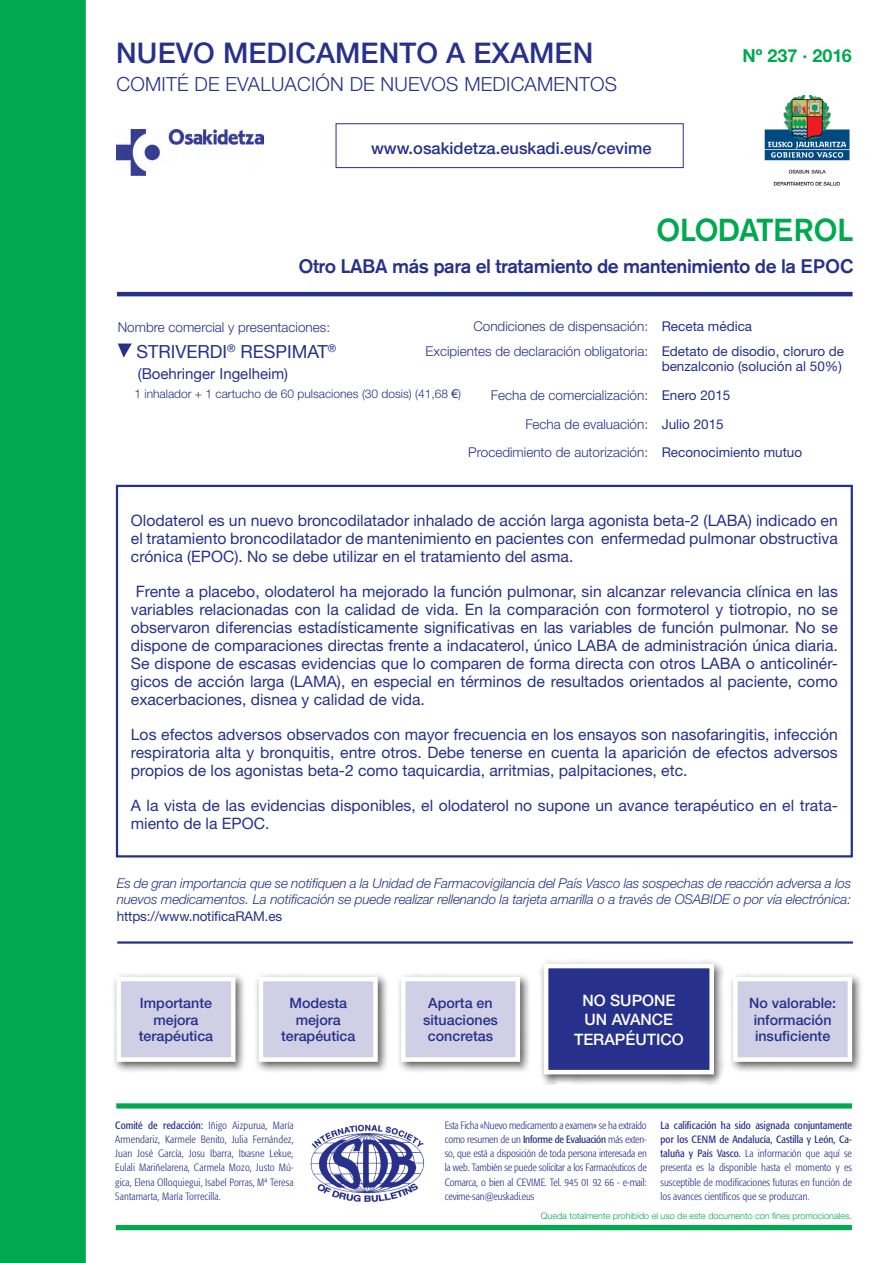
<style>
.page{position:relative;width:893px;height:1263px;background:#fff}
.page>*{position:absolute;margin:0;border:0;box-sizing:border-box;transform-origin:0 0}
.t1{font:500 31.5px "Akzidenz Grotesk BE";letter-spacing:-.02em;color:#00a94f}
.t2{font:500 28.5px "Helvetica Neue";letter-spacing:.005em;color:#27318b}
.t3{font:500 19.5px "Akzidenz Grotesk BE";letter-spacing:-.025em;color:#27318b}
.t4{font:300 19.5px "Helvetica Neue";letter-spacing:.01em;color:#27318b}
.t5{font:18px "Helvetica Neue";color:#27318b}
.t6{font:700 18px "Helvetica Neue";color:#00a94f}
.t7{font:500 16.5px "Helvetica Neue";color:#27318b}
.t8{font:15.75px/18px "Helvetica Neue";color:#27318b;text-align:justify}
.t9{font:500 15.75px/19.5px "Helvetica Neue";color:#fff;text-align:center}
.t10{font:15px "Helvetica Neue";color:#27318b}
.t11{font:500 14.25px/16.5px "Helvetica Neue";color:#27318b;text-align:center}
.t12{font:300 13.5px/25.7px "Helvetica Neue";color:#27318b}
.t13{font:italic 300 13.5px/16.5px "Helvetica Neue";letter-spacing:-.01em;color:#27318b}
.t14{font:13.5px "Helvetica Neue";color:#27318b}
.t15{font:300 12px "Helvetica Neue";color:#27318b}
.t16{font:300 condensed 10.5px/14.2px "Formata";color:#27318b;text-align:justify}
.t17{font:300 9px "Helvetica Neue";color:#00a94f}
.s1{font-weight:400}
.s2{font-family:"Arial";font-weight:400}
</style>
<div class="page">
<div style="left:0;top:0;width:86px;height:1263px;background:#00a94f"></div>
<img style="left:117px;top:130px;width:147px;height:45px">
<img style="left:764px;top:95px;width:86px;height:91px">
<hr style="left:117px;top:292px;width:736px;height:4px;background:#27318b">
<div style="left:116px;top:1225px;width:736px;height:5px;background:#00a94f"></div>
<div style="left:116px;top:1103px;width:736px;height:5px;background:#00a94f"></div>
<div style="left:336px;top:123px;width:348px;height:45px;background:#fff;border:1px solid #27318b"></div>
<img style="left:310px;top:1124px;width:114px;height:78px">
<hr style="left:117px;top:941px;width:736px;height:3px;background:#27318b">
<div style="left:111px;top:972px;width:136px;height:101px;background:#231f20;opacity:.75"></div>
<div style="left:119px;top:979px;width:114px;height:80px;background:#d0cfe6"></div>
<div style="left:116px;top:977px;width:120px;height:85px;border:4px solid #fff"></div>
<div style="left:253px;top:972px;width:136px;height:101px;background:#231f20;opacity:.75"></div>
<div style="left:261px;top:979px;width:115px;height:80px;background:#d0cfe6"></div>
<div style="left:259px;top:977px;width:119px;height:85px;border:4px solid #fff"></div>
<div style="left:396px;top:972px;width:135px;height:101px;background:#231f20;opacity:.75"></div>
<div style="left:403px;top:979px;width:115px;height:80px;background:#d0cfe6"></div>
<div style="left:401px;top:977px;width:119px;height:85px;border:4px solid #fff"></div>
<div style="left:728px;top:972px;width:135px;height:101px;background:#231f20;opacity:.75"></div>
<div style="left:735px;top:979px;width:115px;height:80px;background:#d0cfe6"></div>
<div style="left:733px;top:977px;width:119px;height:85px;border:4px solid #fff"></div>
<div style="left:538px;top:959px;width:187px;height:127px;background:#231f20;opacity:.75"></div>
<div style="left:546px;top:966px;width:166px;height:106px;background:#27318b"></div>
<div style="left:544px;top:964px;width:170px;height:110px;border:4px solid #fff"></div>
<div style="left:116px;top:485px;width:737px;height:372px;border:2px solid #27318b"></div>
<svg style="left:117px;top:343px;width:15px;height:15px"></svg>
<h2 class="t2" style="left:116px;top:35px;width:478px">NUEVO MEDICAMENTO A EXAMEN</h2>
<p class="t4" style="left:117px;top:72px;width:502px">COMITÉ DE EVALUACIÓN DE NUEVOS MEDICAMENTOS</p>
<p class="t7" style="left:371px;top:138px;width:282px">www.osakidetza.euskadi.eus/cevime</p>
<p class="t6" style="left:742px;top:44px;width:111px">Nº 237 · 2016</p>
<h1 class="t1" style="left:656px;top:210px;width:199px">OLODATEROL</h1>
<p class="t3" style="left:298px;top:254px;width:556px">Otro LABA más para el tratamiento de mantenimiento de la EPOC</p>
<p class="t12" style="left:426px;top:313px;width:420px;text-indent:48px">Condiciones de dispensación: <span class="s1">Receta médica<br></span>Excipientes de declaración obligatoria: <span class="s1">Edetato de disodio, cloruro de</span></p>
<p class="t14" style="left:662px;top:358px;width:182px">benzalconio (solución al 50%)</p>
<p class="t12" style="left:491px;top:382px;width:241px">Fecha de comercialización: <span class="s1">Enero 2015</span></p>
<p class="t12" style="left:525px;top:411px;width:200px">Fecha de evaluación: <span class="s1">Julio 2015</span></p>
<p class="t12" style="left:468px;top:439px;width:335px">Procedimiento de autorización: <span class="s1">Reconocimiento mutuo</span></p>
<p class="t12" style="left:118px;top:314px;width:214px">Nombre comercial y presentaciones:</p>
<p class="t5" style="left:136px;top:340px;width:201px">StriverdI <sup>®</sup> Respimat<sup>®</sup></p>
<p class="t10" style="left:138px;top:365px;width:152px">(Boehringer I ngelheim)</p>
<p class="t15" style="left:134px;top:386px;width:328px">1 inhalador + 1 cartucho de 60 pulsaciones (30 dosis) (41,68 <span class="s2">€</span>)</p>
<p class="t8" style="left:131px;top:511px;width:708px">Olodaterol es un nuevo broncodilatador inhalado de acción larga agonista beta-2 (LABA) indicado en el tratamiento broncodilatador de mantenimiento en pacientes con enfermedad pulmonar obstructiva crónica (EPOC). No se debe utilizar en el tratamiento del asma.</p>
<p class="t8" style="left:131px;top:582px;width:709px;text-indent:5px">Frente a placebo, olodaterol ha mejorado la función pulmonar, sin alcanzar relevancia clínica en las variables relacionadas con la calidad de vida. En la comparación con formoterol y tiotropio, no se observaron diferencias estadísticamente significativas en las variables de función pulmonar. No se dispone de comparaciones directas frente a indacaterol, único LABA de administración única diaria.<br>Se dispone de escasas evidencias que lo comparen de forma directa con otros LABA o anticolinér&shy;gicos de acción larga (LAMA), en especial en términos de resultados orientados al paciente, como exacerbaciones, disnea y calidad de vida.</p>
<p class="t8" style="left:131px;top:725px;width:708px">Los efectos adversos observados con mayor frecuencia en los ensayos son nasofaringitis, infección respiratoria alta y bronquitis, entre otros. Debe tenerse en cuenta la aparición de efectos adversos propios de los agonistas beta-2 como taquicardia, arritmias, palpitaciones, etc.</p>
<p class="t8" style="left:131px;top:796px;width:708px">A la vista de las evidencias disponibles, el olodaterol no supone un avance terapéutico en el trata&shy;miento de la EPOC.</p>
<p class="t13" style="left:117px;top:874px;width:736px">Es de gran importancia que se notifiquen a la Unidad de Farmacovigilancia del País Vasco las sospechas de reacción adversa a los nuevos medicamentos. La notificación se puede realizar rellenando la tarjeta amarilla o a través de OSABIDE o por vía electrónica:</p>
<p class="t14" style="left:117px;top:908px;width:167px">https://www.notificaRAM.es</p>
<p class="t9" style="left:574px;top:990px;width:111px">NO SUPONE<br>UN AVANCE<br>TERAPÉUTICO</p>
<p class="t11" style="left:139px;top:995px;width:76px">Importante mejora terapéutica</p>
<p class="t11" style="left:281px;top:995px;width:76px">Modesta mejora terapéutica</p>
<p class="t11" style="left:423px;top:995px;width:76px">Aporta en situaciones concretas</p>
<p class="t11" style="left:749px;top:995px;width:88px">No valorable: información insuficiente</p>
<p class="t16" style="left:115px;top:1118px;width:180px"><span class="s1">Comité de redacción:</span> Iñigo Aizpurua, María Armendariz, Karmele Benito, Julia Fernández, Juan José García, Josu Ibarra, Itxasne Lekue, Eulali Mariñelarena, Carmela Mozo, Justo Mú&shy;gica, Elena Olloquiegui, Isabel Porras, Mª Teresa Santamarta, María Torrecilla.</p>
<p class="t16" style="left:445px;top:1118px;width:204px">Esta Ficha «Nuevo medicamento a examen» se ha extraído como resumen de un <span class="s1">Informe de Evaluación</span> más exten&shy;so, que está a disposición de toda persona interesada en la web. También se puede solicitar a los Farmacéuticos de Comarca, o bien al CEVIME. Tel. 945 01 92 66 - e-mail: cevime-san@euskadi.eus</p>
<p class="t16" style="left:661px;top:1118px;width:193px"><span class="s1">La calificación ha sido asignada conjuntamente por los CENM de Andalucía, Castilla y León, Ca&shy;taluña y País Vasco.</span> La información que aquí se presenta es la disponible hasta el momento y es susceptible de modificaciones futuras en función de los avances científicos que se produzcan.</p>
<p class="t17" style="left:541px;top:1210px;width:313px">Queda totalmente prohibido el uso de este documento con fines promocionales.</p>
</div>
